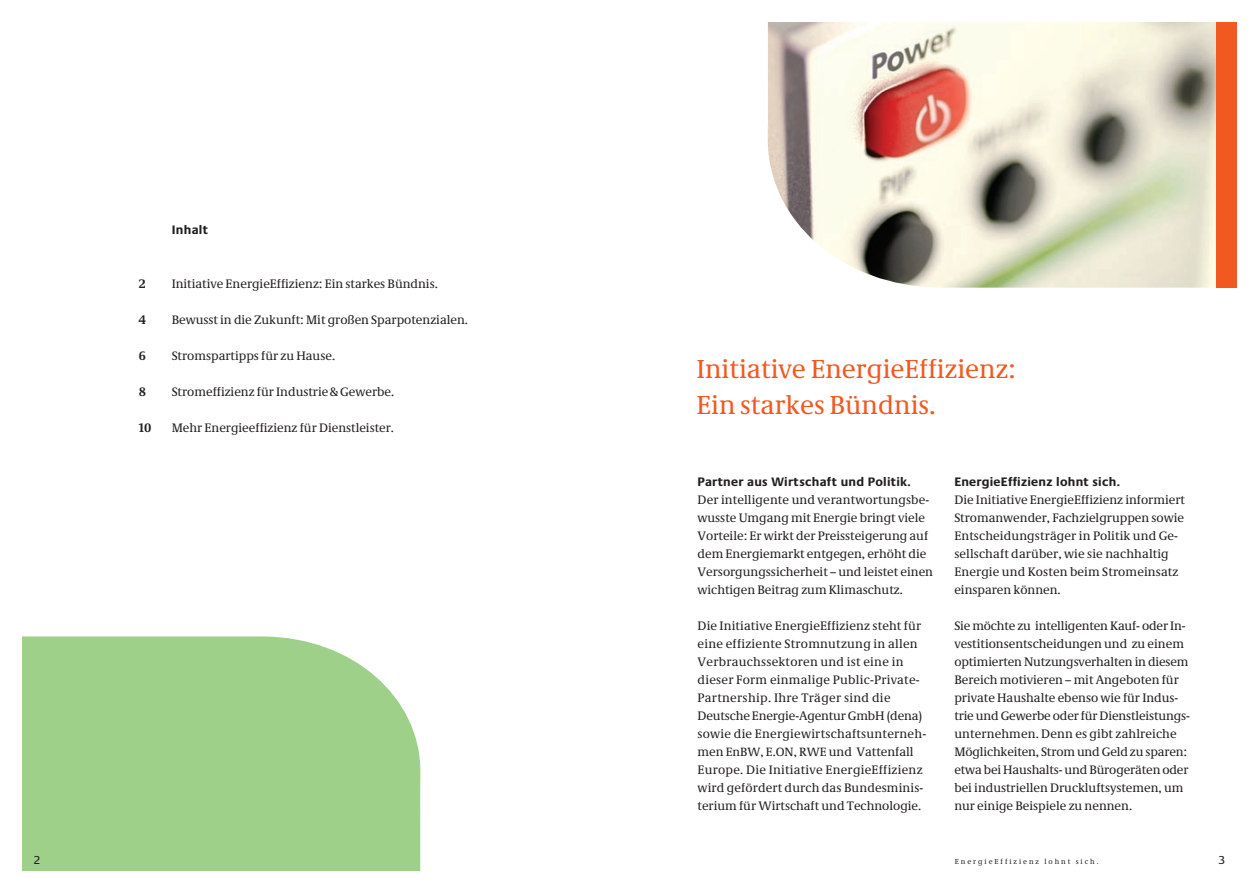
<style>
.page{position:relative;width:1259px;height:893px;background:#fff}
.page>*{position:absolute;margin:0;border:0;box-sizing:border-box;transform-origin:0 0}
.t1{font:27px/36px "Neue Demos";color:#f15921}
.t2{font:12.75px/18px "Neue Demos";color:#231f20}
.t3{font:12.75px/18px "Neue Demos";letter-spacing:.02em;color:#231f20}
.t4{font:700 12.75px "Neue Praxis";letter-spacing:.02em;color:#231f20}
.t5{font:700 12.75px "Neue Demos";color:#231f20}
.t6{font:12px "Neue Praxis";color:#231f20}
.t7{font:7.5px "Neue Demos";letter-spacing:.26em;color:#231f20}
.s1{font-size:12.45px}
</style>
<div class="page">
<div style="left:22px;top:636px;width:398px;height:235px;background:#9fd08a"></div>
<svg style="left:956px;top:22px;width:260px;height:266px;background:#d9d7c3"></svg>
<img style="left:767px;top:22px;width:189px;height:266px">
<div style="left:1216px;top:7px;width:21px;height:281px;background:#f15921"></div>
<div style="left:629px;top:0;width:630px;height:21px;background:#fff"></div>
<p class="t4" style="left:172px;top:222px;width:38px">Inhalt</p>
<p class="t5" style="left:139px;top:276px;width:8px">2</p>
<p class="t2" style="left:172px;top:275px;width:268px">Initiative EnergieEffizienz: Ein starkes Bündnis.</p>
<p class="t5" style="left:139px;top:312px;width:9px">4</p>
<p class="t2" style="left:172px;top:311px;width:298px">Bewusst in die Zukunft: Mit großen Sparpotenzialen.</p>
<p class="t5" style="left:139px;top:348px;width:9px">6</p>
<p class="t2" style="left:172px;top:347px;width:165px">Stromspartipps für zu Hause.</p>
<p class="t5" style="left:139px;top:384px;width:9px">8</p>
<p class="t2" style="left:172px;top:383px;width:224px">Stromeffizienz für Industrie &amp; Gewerbe.</p>
<p class="t5" style="left:139px;top:420px;width:14px">10</p>
<p class="t2" style="left:172px;top:419px;width:224px">Mehr Energieeffizienz für Dienstleister.</p>
<h1 class="t1" style="left:696px;top:351px;width:321px">Initiative EnergieEffizienz:<br>Ein starkes Bündnis.</h1>
<p class="t4" style="left:697px;top:474px;width:215px">Partner aus Wirtschaft und Politik.</p>
<p class="t2" style="left:697px;top:491px;width:237px">Der intelligente und verantwortungsbe&shy;wusste Umgang mit Energie bringt viele Vorteile: Er wirkt der Preissteigerung auf dem Energiemarkt entgegen, erhöht die Versorgungssicherheit – und leistet einen wichtigen Beitrag zum Klimaschutz.</p>
<p class="t3" style="left:697px;top:617px;width:230px">Die Initiative EnergieEffizienz steht für eine effiziente Stromnutzung in allen Verbrauchssektoren und ist eine in dieser Form einmalige Public-Private-Partnership. Ihre Träger sind die Deutsche Energie-Agentur GmbH (dena) sowie die Energiewirtschaftsunterneh&shy;men <span class="s1">EnBW, E.ON, RWE</span> und Vattenfall Europe. Die Initiative EnergieEffizienz wird gefördert durch das Bundesminis&shy;terium für Wirtschaft und Technologie.</p>
<p class="t4" style="left:954px;top:474px;width:167px">EnergieEffizienz lohnt sich.</p>
<p class="t2" style="left:954px;top:491px;width:232px">Die Initiative EnergieEffizienz informiert Stromanwender, Fachzielgruppen sowie Entscheidungsträger in Politik und Ge&shy;sellschaft darüber, wie sie nachhaltig Energie und Kosten beim Stromeinsatz einsparen können.</p>
<p class="t2" style="left:954px;top:617px;width:237px">Sie möchte zu intelligenten Kauf- oder In&shy;vestitionsentscheidungen und zu einem optimierten Nutzungsverhalten in diesem Bereich motivieren – mit Angeboten für private Haushalte ebenso wie für Indus&shy;trie und Gewerbe oder für Dienstleistungs&shy;unternehmen. Denn es gibt zahlreiche Möglichkeiten, Strom und Geld zu sparen: etwa bei Haushalts- und Bürogeräten oder bei industriellen Druckluftsystemen, um nur einige Beispiele zu nennen.</p>
<p class="t6" style="left:34px;top:853px;width:7px">2</p>
<p class="t7" style="left:955px;top:857px;width:145px">EnergieEffizienz lohnt sich.</p>
<p class="t6" style="left:1218px;top:853px;width:8px">3</p>
</div>
